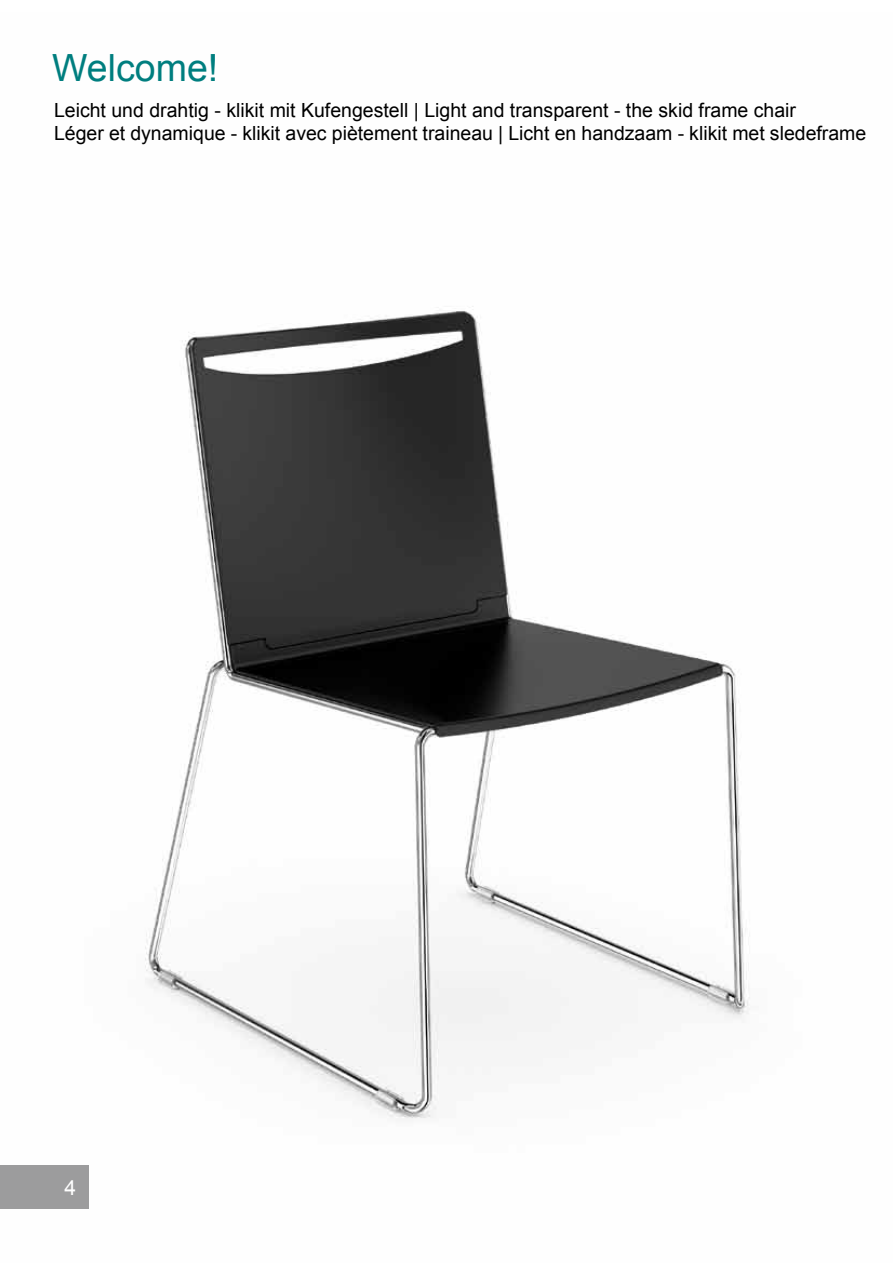
<style>
.page{position:relative;width:893px;height:1263px;background:#fff}
.page>*{position:absolute;margin:0;border:0;box-sizing:border-box;transform-origin:0 0}
.t1{font:37.5px "Arial";color:#007e7f}
.t2{font:21px "Arial";color:#fff}
.t3{font:19.5px/23.4px "Arial";color:#000}
</style>
<div class="page">
<img style="left:145px;top:306px;width:605px;height:813px">
<div style="left:0;top:1165px;width:89px;height:44px;background:#9c9c9d"></div>
<h1 class="t1" style="left:52px;top:44px;width:168px">Welcome!</h1>
<p class="t3" style="left:54px;top:98px;width:814px">Leicht und drahtig - klikit mit Kufengestell | Light and transparent - the skid frame chair<br>Léger et dynamique - klikit avec piètement traineau | Licht en handzaam - klikit met sledeframe</p>
<p class="t2" style="left:64px;top:1173px;width:13px">4</p>
</div>
